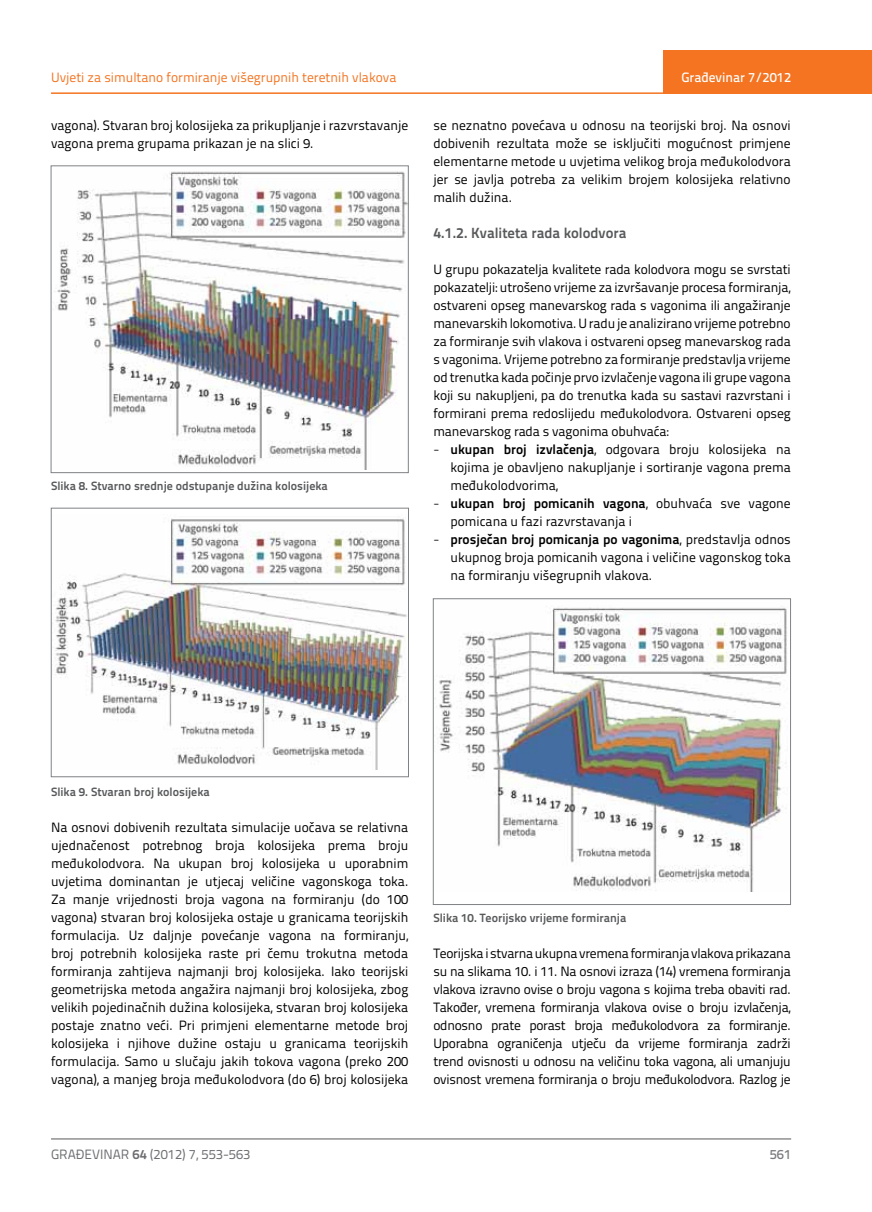
<style>
.page{position:relative;width:872px;height:1212px;background:#fff}
.page>*{position:absolute;margin:0;border:0;box-sizing:border-box;transform-origin:0 0}
.t1{font:700 14.7px "Titillium Text 22 L";color:#58595b}
.t2{font:13.5px/18px "Titillium Text 22 L";color:#000;text-align:justify}
.t3{font:13.5px "Titillium Text 22 L";color:#f47421}
.t4{font:13.5px "Titillium Text 22 L";color:#6d6e71}
.t5{font:500 13.5px "Titillium Text 22 L";color:#fff}
.t6{font:500 13.5px "Titillium Text 22 L";color:#797a7d}
.t7{font:700 12px "Titillium Text 22 L";color:#58595b}
.s1{font-weight:300}
.s2{font-weight:700}
</style>
<div class="page">
<hr style="left:51px;top:92px;width:821px;height:2px;background:#f47421">
<div style="left:663px;top:50px;width:209px;height:44px;background:#f47421"></div>
<hr style="left:51px;top:1139px;width:740px;height:1px;background:#58595b">
<img style="left:54px;top:171px;width:352px;height:299px">
<div style="left:51px;top:166px;width:357px;height:307px;border:1px solid #808285"></div>
<img style="left:55px;top:518px;width:352px;height:252px">
<div style="left:51px;top:508px;width:358px;height:269px;border:1px solid #808285"></div>
<img style="left:435px;top:607px;width:352px;height:285px">
<div style="left:433px;top:598px;width:357px;height:307px;border:1px solid #808285"></div>
<p class="t3" style="left:51px;top:68px;width:347px">Uvjeti za simultano formiranje višegrupnih teretnih vlakova</p>
<p class="t2" style="left:51px;top:115px;width:359px">vagona). Stvaran broj kolosijeka za prikupljanje i razvrstavanje vagona prema grupama prikazan je na slici 9.</p>
<p class="t7" style="left:51px;top:476px;width:278px">Slika 8. Stvarno srednje odstupanje dužina kolosijeka</p>
<p class="t5" style="left:681px;top:67px;width:111px">Građevinar 7/2012</p>
<p class="t2" style="left:433px;top:115px;width:359px">se neznatno povećava u odnosu na teorijski broj. Na osnovi dobivenih rezultata može se isključiti mogućnost primjene elementarne metode u uvjetima velikog broja međukolodvora jer se javlja potreba za velikim brojem kolosijeka relativno malih dužina.</p>
<p class="t1" style="left:433px;top:221px;width:195px">4.1.2. Kvaliteta rada kolodvora</p>
<p class="t2" style="left:433px;top:259px;width:359px">U grupu pokazatelja kvalitete rada kolodvora mogu se svrstati pokazatelji: utrošeno vrijeme za izvršavanje procesa formiranja, ostvareni opseg manevarskog rada s vagonima ili angažiranje manevarskih lokomotiva. U radu je analizirano vrijeme potrebno za formiranje svih vlakova i ostvareni opseg manevarskog rada s vagonima. Vrijeme potrebno za formiranje predstavlja vrijeme od trenutka kada počinje prvo izvlačenje vagona ili grupe vagona koji su nakupljeni, pa do trenutka kada su sastavi razvrstani i formirani prema redoslijedu međukolodvora. Ostvareni opseg manevarskog rada s vagonima obuhvaća:</p>
<p class="t2" style="left:450px;top:439px;width:342px;text-indent:-17px"><span class="s1">-</span> <span class="s2">ukupan broj izvlačenja</span>, odgovara broju kolosijeka na kojima je obavljeno nakupljanje i sortiranje vagona prema međukolodvorima,</p>
<p class="t2" style="left:450px;top:493px;width:342px;text-indent:-17px"><span class="s1">-</span> <span class="s2">ukupan broj pomicanih vagona</span>, obuhvaća sve vagone pomicana u fazi razvrstavanja i</p>
<p class="t2" style="left:450px;top:529px;width:342px;text-indent:-17px"><span class="s1">-</span> <span class="s2">prosječan broj pomicanja po vagonima</span>, predstavlja odnos ukupnog broja pomicanih vagona i veličine vagonskog toka na formiranju višegrupnih vlakova.</p>
<p class="t7" style="left:51px;top:783px;width:160px">Slika 9. Stvaran broj kolosijeka</p>
<p class="t2" style="left:51px;top:818px;width:359px">Na osnovi dobivenih rezultata simulacije uočava se relativna ujednačenost potrebnog broja kolosijeka prema broju međukolodvora. Na ukupan broj kolosijeka u uporabnim uvjetima dominantan je utjecaj veličine vagonskoga toka.<br>Za manje vrijednosti broja vagona na formiranju (do 100 vagona) stvaran broj kolosijeka ostaje u granicama teorijskih formulacija. Uz daljnje povećanje vagona na formiranju, broj potrebnih kolosijeka raste pri čemu trokutna metoda formiranja zahtijeva najmanji broj kolosijeka. Iako teorijski geometrijska metoda angažira najmanji broj kolosijeka, zbog velikih pojedinačnih dužina kolosijeka, stvaran broj kolosijeka postaje znatno veći. Pri primjeni elementarne metode broj kolosijeka i njihove dužine ostaju u granicama teorijskih formulacija. Samo u slučaju jakih tokova vagona (preko 200 vagona), a manjeg broja međukolodvora (do 6) broj kolosijeka</p>
<p class="t4" style="left:51px;top:1144px;width:201px">GRAĐEVINAR <span class="s2">64</span> (2012) 7, 553-563</p>
<p class="t7" style="left:433px;top:909px;width:194px">Slika 10. Teorijsko vrijeme formiranja</p>
<p class="t2" style="left:433px;top:944px;width:359px">Teorijska i stvarna ukupna vremena formiranja vlakova prikazana su na slikama 10. i 11. Na osnovi izraza (14) vremena formiranja vlakova izravno ovise o broju vagona s kojima treba obaviti rad.<br>Također, vremena formiranja vlakova ovise o broju izvlačenja, odnosno prate porast broja međukolodvora za formiranje.<br>Uporabna ograničenja utječu da vrijeme formiranja zadrži trend ovisnosti u odnosu na veličinu toka vagona, ali umanjuju ovisnost vremena formiranja o broju međukolodvora. Razlog je</p>
<p class="t6" style="left:769px;top:1144px;width:23px">561</p>
</div>
